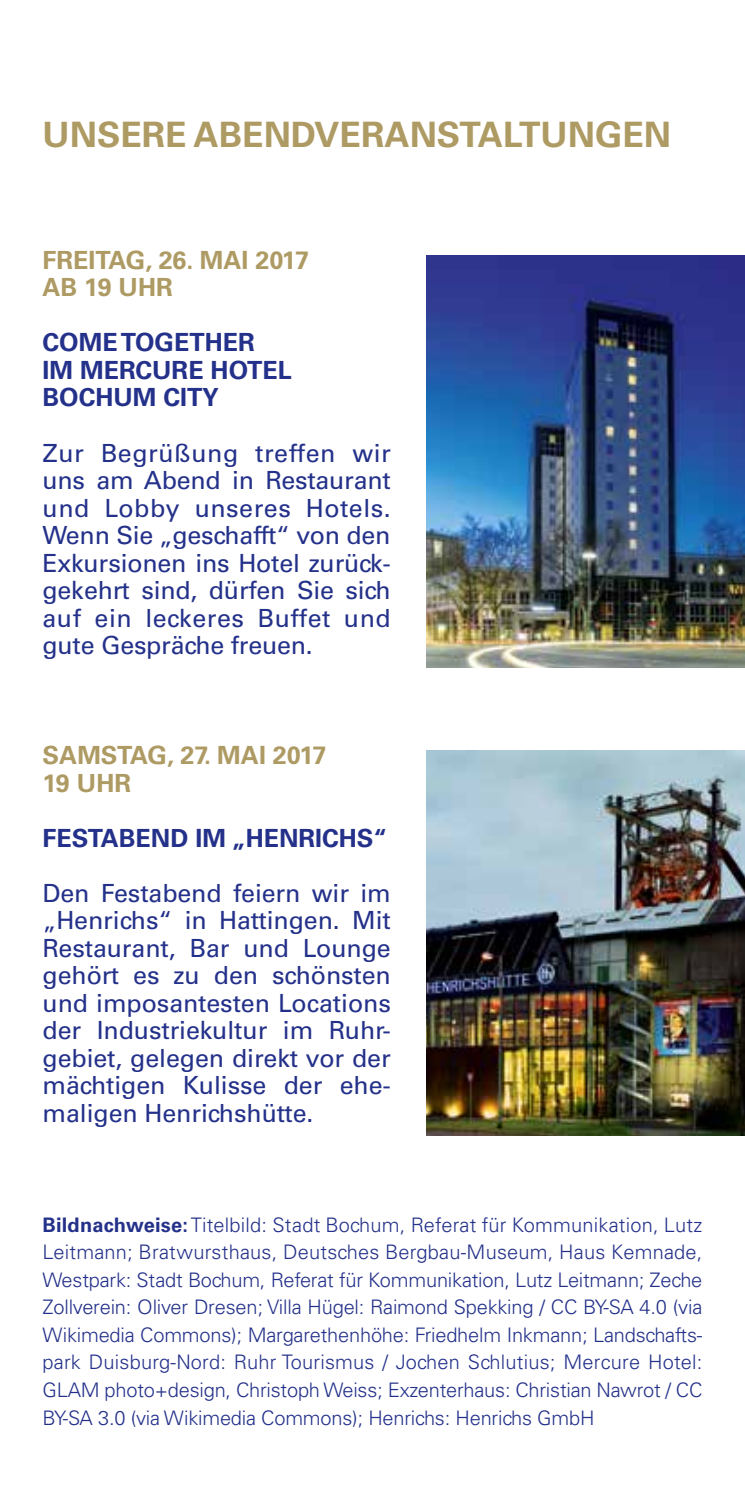
<style>
.page{position:relative;width:745px;height:1489px;background:#fff}
.page>*{position:absolute;margin:0;border:0;box-sizing:border-box;transform-origin:0 0}
.t1{font:700 35px "Univers LT";color:#ae9a63}
.t2{font:25px/27.5px "Univers LT";letter-spacing:-.005em;color:#24318a;text-align:justify}
.t3{font:700 25px/27.5px "Univers LT";color:#24318a}
.t4{font:700 25px/27.5px "Univers LT";color:#ae9a63}
.t5{font:300 20px/27.5px "Univers LT";letter-spacing:-.01em;color:#24318a;text-align:justify}
.s1{font-weight:700}
</style>
<div class="page">
<img style="left:426px;top:255px;width:318px;height:413px">
<img style="left:426px;top:750px;width:318px;height:385px">
<h1 class="t1" style="left:43px;top:114px;width:629px">UNSERE ABENDVERANSTALTUNGEN</h1>
<p class="t4" style="left:43px;top:246px;width:268px">FREITAG, 26. MAI 2017<br>AB 19 UHR</p>
<p class="t3" style="left:43px;top:329px;width:250px">COME TOGETHER<br>IM MERCURE HOTEL<br>BOCHUM CITY</p>
<p class="t2" style="left:43px;top:439px;width:349px">Zur Begrüßung treffen wir uns am Abend in Restaurant und Lobby unseres Hotels.<br>Wenn Sie „geschafft“ von den Exkursionen ins Hotel zurück&shy;gekehrt sind, dürfen Sie sich auf ein leckeres Buffet und gute Gespräche freuen.</p>
<p class="t4" style="left:43px;top:741px;width:285px">SAMSTAG, 27. MAI 2017<br>19 UHR</p>
<p class="t3" style="left:43px;top:824px;width:346px">FESTABEND IM „HENRICHS“</p>
<p class="t2" style="left:43px;top:879px;width:349px">Den Festabend feiern wir im „Henrichs“ in Hattingen. Mit Restaurant, Bar und Lounge gehört es zu den schönsten und imposantesten Locations der Industriekultur im Ruhr&shy;gebiet, gelegen direkt vor der mächtigen Kulisse der ehe&shy;maligen Henrichshütte.</p>
<p class="t5" style="left:43px;top:1210px;width:661px"><span class="s1">Bildnachweise:</span> Titelbild: Stadt Bochum, Referat für Kommunikation, Lutz Leitmann; Bratwursthaus, Deutsches Bergbau-Museum, Haus Kemnade, Westpark: Stadt Bochum, Referat für Kommunikation, Lutz Leitmann; Zeche Zollverein: Oliver Dresen; Villa Hügel: Raimond Spekking / CC BY-SA 4.0 (via Wikimedia Commons); Margarethenhöhe: Friedhelm Inkmann; Landschafts&shy;park Duisburg-Nord: Ruhr Tourismus / Jochen Schlutius; Mercure Hotel:<br>GLAM photo+design, Christoph Weiss; Exzenterhaus: Christian Nawrot / CC BY-SA 3.0 (via Wikimedia Commons); Henrichs: Henrichs GmbH</p>
</div>
